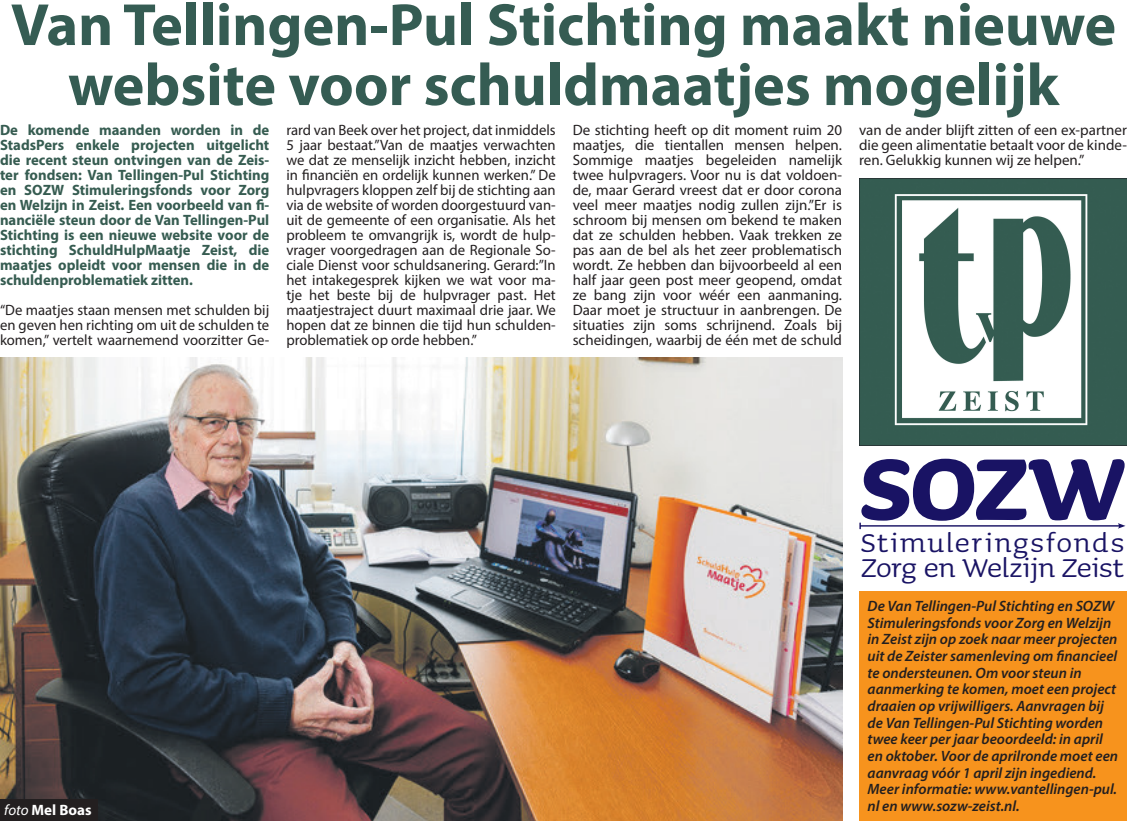
<style>
.page{position:relative;width:1127px;height:821px;background:#fff}
.page>*{position:absolute;margin:0;border:0;box-sizing:border-box;transform-origin:0 0}
.t1{font:700 111.75px "Sauna Pro";color:#191364}
.t2{font:700 60px/60px "Myriad Pro";color:#355c53;text-align:center}
.t3{font:34.35px/25.8px "Sauna Pro";letter-spacing:.03em;color:#191364}
.t4{font:15px/15px "Myriad Pro";color:#231f20;text-align:justify}
.t5{font:italic 600 15px/16.6px "Myriad Pro";color:#231f20}
.t6{font:700 15px/15px "Myriad Pro";color:#365c51;text-align:justify}
.t7{font:700 15px "Myriad Pro";color:#fff}
.s1{font-weight:400;font-style:italic}
</style>
<div class="page">
<img style="left:0;top:357px;width:842px;height:464px">
<div style="left:0;top:799px;width:98px;height:22px;background:#231f20"></div>
<div style="left:859px;top:591px;width:268px;height:230px;background:#f7931d"></div>
<img style="left:859px;top:179px;width:268px;height:266px">
<svg style="left:859px;top:522px;width:2px;height:7px"></svg>
<hr style="left:860px;top:525px;width:260px;height:1px;background:#191364">
<svg style="left:1118px;top:523px;width:7px;height:5px"></svg>
<h2 class="t2" style="left:11px;top:-7px;width:1107px">Van Tellingen-Pul Stichting maakt nieuwe website voor schuldmaatjes mogelijk</h2>
<p class="t6" style="left:0;top:122px;width:271px">De komende maanden worden in de StadsPers enkele projecten uitgelicht die recent steun ontvingen van de Zeis&shy;ter fondsen: Van Tellingen-Pul Stichting en SOZW Stimuleringsfonds voor Zorg en Welzijn in Zeist. Een voorbeeld van fi&shy;nanciële steun door de Van Tellingen-Pul Stichting is een nieuwe website voor de stichting SchuldHulpMaatje Zeist, die maatjes opleidt voor mensen die in de schuldenproblematiek zitten.</p>
<p class="t4" style="left:0;top:302px;width:271px">“De maatjes staan mensen met schulden bij en geven hen richting om uit de schulden te komen,” vertelt waarnemend voorzitter Gea</p>
<p class="t4" style="left:286px;top:122px;width:271px">rard van Beek over het project, dat inmiddels 5 jaar bestaat.”Van de maatjes verwachten we dat ze menselijk inzicht hebben, inzicht in financiën en ordelijk kunnen werken.” De hulpvragers kloppen zelf bij de stichting aan via de website of worden doorgestuurd vana uit de gemeente of een organisatie. Als het probleem te omvangrijk is, wordt de hulpa vrager voorgedragen aan de Regionale Soa ciale Dienst voor schuldsanering. Gerard:”In het intakegesprek kijken we wat voor maa tje het beste bij de hulpvrager past. Het maatjestraject duurt maximaal drie jaar. We hopen dat ze binnen die tijd hun schuldena problematiek op orde hebben.”</p>
<p class="t4" style="left:573px;top:122px;width:271px">De stichting heeft op dit moment ruim 20 maatjes, die tientallen mensen helpen.<br>Sommige maatjes begeleiden namelijk twee hulpvragers. Voor nu is dat voldoena de, maar Gerard vreest dat er door corona veel meer maatjes nodig zullen zijn.”Er is schroom bij mensen om bekend te maken dat ze schulden hebben. Vaak trekken ze pas aan de bel als het zeer problematisch wordt. Ze hebben dan bijvoorbeeld al een half jaar geen post meer geopend, omdat ze bang zijn voor wéér een aanmaning.<br>Daar moet je structuur in aanbrengen. De situaties zijn soms schrijnend. Zoals bij scheidingen, waarbij de één met de schuld</p>
<p class="t4" style="left:859px;top:122px;width:269px">van de ander blijft zitten of een ex-partner die geen alimentatie betaalt voor de kindea ren. Gelukkig kunnen wij ze helpen.”</p>
<p class="t7" style="left:4px;top:800px;width:89px"><span class="s1">foto</span> Mel Boas</p>
<h1 class="t1" style="left:859px;top:422px;width:268px">SOZW</h1>
<h3 class="t3" style="left:860px;top:529px;width:265px">Stimuleringsfonds<br>Zorg en Welzĳn Zeist</h3>
<p class="t5" style="left:867px;top:597px;width:252px">De Van Tellingen-Pul Stichting en SOZW Stimuleringsfonds voor Zorg en Welzijn in Zeist zijn op zoek naar meer projecten uit de Zeister samenleving om financieel te ondersteunen. Om voor steun in aanmerking te komen, moet een project draaien op vrijwilligers. Aanvragen bij de Van Tellingen-Pul Stichting worden twee keer per jaar beoordeeld: in april en oktober. Voor de aprilronde moet een aanvraag vóór 1 april zijn ingediend.<br>Meer informatie: www.vantellingen-pul. nl en www.sozw-zeist.nl.</p>
</div>
